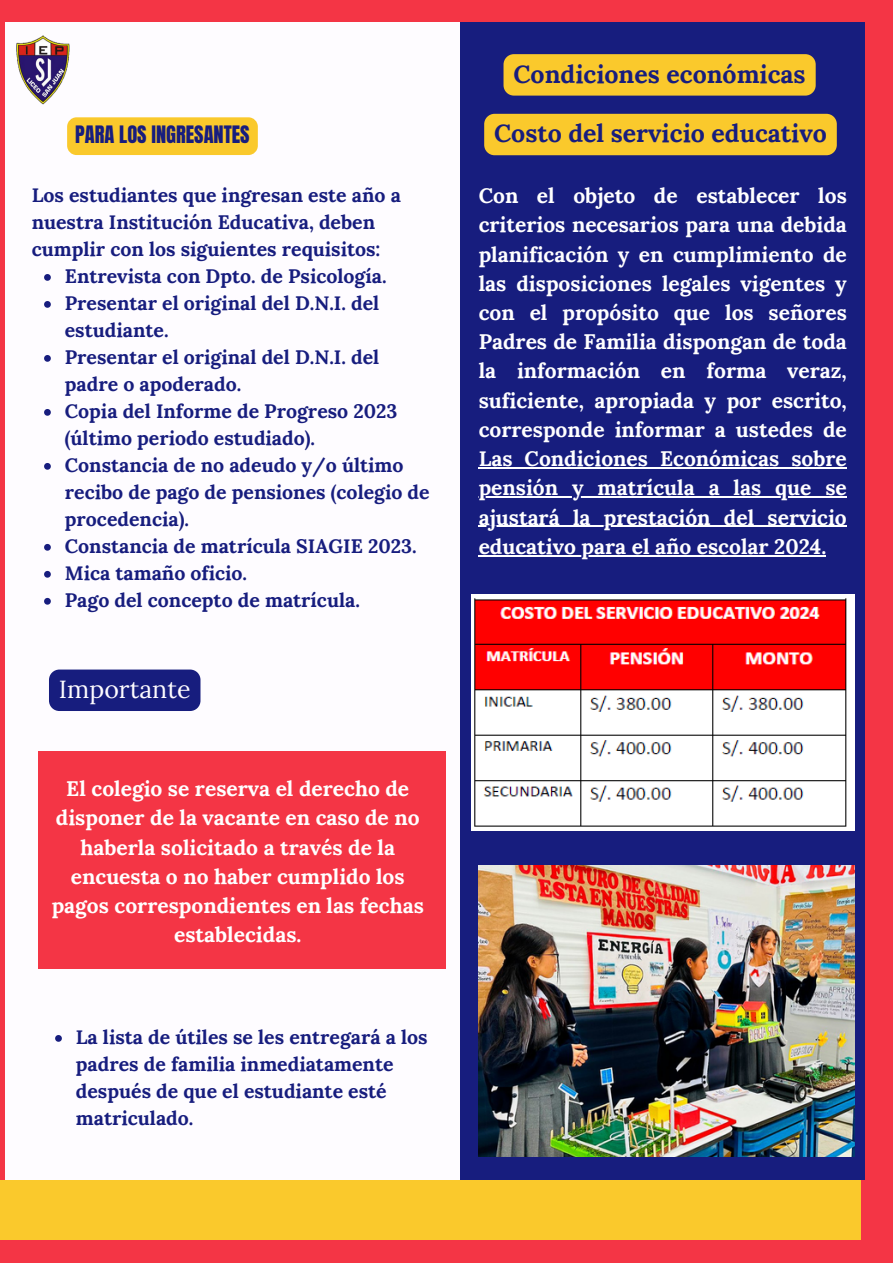
<style>
.page{position:relative;width:893px;height:1264px;background:#fff}
.page>*{position:absolute;margin:0;border:0;box-sizing:border-box;transform-origin:0 0}
.t1{font:700 24.9px "Lora";color:#171d7e}
.t2{font:24.9px "Lora";color:#fefcff}
.t3{font:700 21px/29.2px "Lora";color:#fff;text-align:center}
.t4{font:20.4px "Anton";color:#171d7e}
.t5{font:700 19.5px/27px "Lora";color:#171d7e}
</style>
<div class="page">
<div style="left:0;top:0;width:892px;height:1262px;background:#f43545"></div>
<div style="left:0;top:1179px;width:860px;height:60px;background:#fac92c"></div>
<div style="left:5px;top:23px;width:508px;height:1156px;background:#fefcff"></div>
<div style="left:460px;top:23px;width:404px;height:1156px;background:#171d7e"></div>
<img style="left:16px;top:36px;width:53px;height:68px">
<div style="left:38px;top:750px;width:408px;height:218px;background:#f43545"></div>
<img style="left:471px;top:594px;width:383px;height:236px">
<img style="left:478px;top:865px;width:376px;height:291px">
<div style="left:503px;top:54px;width:312px;height:42px;background:#fac92c;border-radius:10px"></div>
<hr style="left:478px;top:467px;width:368px;height:1px;background:#fff">
<hr style="left:478px;top:496px;width:368px;height:1px;background:#fff">
<hr style="left:478px;top:526px;width:368px;height:1px;background:#fff">
<hr style="left:478px;top:555px;width:348px;height:1px;background:#fff">
<div style="left:67px;top:117px;width:191px;height:38px;background:#fac92c;border-radius:9px"></div>
<svg style="left:44px;top:274px;width:7px;height:7px"></svg>
<svg style="left:44px;top:301px;width:7px;height:7px"></svg>
<svg style="left:44px;top:355px;width:7px;height:7px"></svg>
<svg style="left:44px;top:409px;width:7px;height:7px"></svg>
<svg style="left:44px;top:463px;width:7px;height:6px"></svg>
<svg style="left:44px;top:544px;width:7px;height:6px"></svg>
<svg style="left:44px;top:571px;width:7px;height:6px"></svg>
<svg style="left:44px;top:598px;width:7px;height:6px"></svg>
<svg style="left:55px;top:1035px;width:7px;height:6px"></svg>
<div style="left:49px;top:669px;width:151px;height:42px;background:#171d7e"></div>
<div style="left:484px;top:114px;width:352px;height:41px;background:#fac92c;border-radius:10px"></div>
<p class="t4" style="left:75px;top:120px;width:176px">PARA LOS INGRESANTES</p>
<p class="t5" style="left:32px;top:181px;width:370px">Los estudiantes que ingresan este año a nuestra Institución Educativa, deben cumplir con los siguientes requisitos:</p>
<p class="t5" style="left:65px;top:262px;width:323px">Entrevista con Dpto. de Psicología.</p>
<p class="t5" style="left:65px;top:289px;width:316px">Presentar el original del D.N.I. del estudiante.</p>
<p class="t5" style="left:65px;top:343px;width:316px">Presentar el original del D.N.I. del padre o apoderado.</p>
<p class="t5" style="left:65px;top:397px;width:334px">Copia del Informe de Progreso 2023 (último periodo estudiado).</p>
<p class="t5" style="left:65px;top:451px;width:366px">Constancia de no adeudo y/o último recibo de pago de pensiones (colegio de procedencia).</p>
<p class="t5" style="left:65px;top:532px;width:353px">Constancia de matrícula SIAGIE 2023.</p>
<p class="t5" style="left:65px;top:559px;width:184px">Mica tamaño oficio.</p>
<p class="t5" style="left:65px;top:586px;width:296px">Pago del concepto de matrícula.</p>
<p class="t2" style="left:59px;top:673px;width:133px">Importante</p>
<p class="t3" style="left:56px;top:773px;width:365px">El colegio se reserva el derecho de disponer de la vacante en caso de no</p>
<p class="t3" style="left:52px;top:832px;width:373px">haberla solicitado a través de la encuesta o no haber cumplido los pagos correspondientes en las fechas establecidas.</p>
<p class="t5" style="left:76px;top:1023px;width:353px">La lista de útiles se les entregará a los padres de familia inmediatamente después de que el estudiante esté matriculado.</p>
<p class="t1" style="left:513px;top:58px;width:294px">Condiciones económicas</p>
<p class="t1" style="left:494px;top:117px;width:334px">Costo del servicio educativo</p>
<p class="t3" style="left:478px;top:181px;width:369px;text-align:justify">Con el objeto de establecer los criterios necesarios para una debida planificación y en cumplimiento de las disposiciones legales vigentes y con el propósito que los señores Padres de Familia dispongan de toda la información en forma veraz, suficiente, apropiada y por escrito, corresponde informar a ustedes de Las Condiciones Económicas sobre pensión y matrícula a las que se ajustará la prestación del servicio educativo para el año escolar 2024.</p>
</div>
